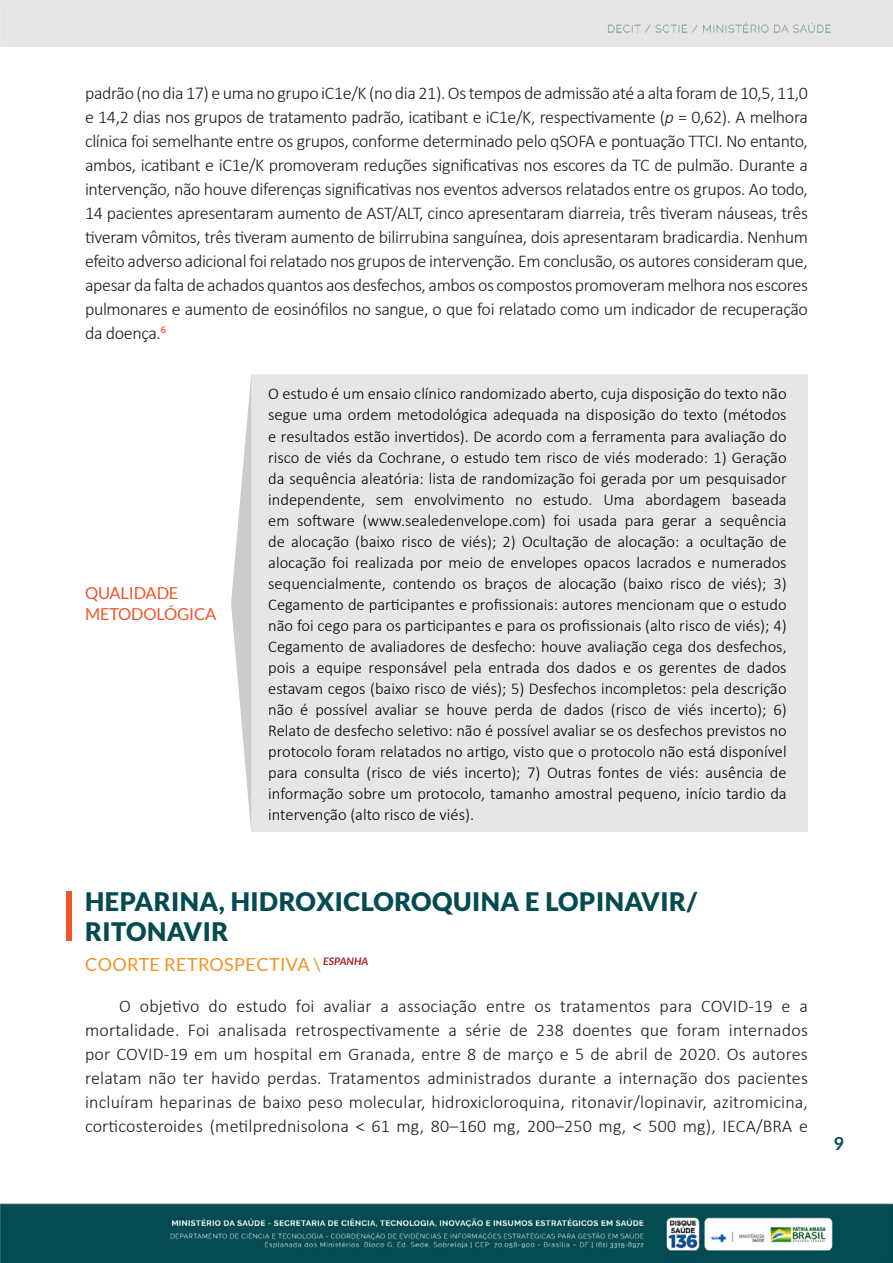
<style>
.page{position:relative;width:893px;height:1263px;background:#fff}
.page>*{position:absolute;margin:0;border:0;box-sizing:border-box;transform-origin:0 0}
.t1{font:900 25.5px/30.6px "Lato";letter-spacing:.02em;color:#034b51}
.t2{font:300 18px/24px "Calibri";letter-spacing:-.015em;color:#1a1a1a;text-align:justify}
.t3{font:18px "Lato";letter-spacing:.02em;color:#f29224}
.t4{font:700 18px "Lato";color:#034b51}
.t5{font:300 16.5px/21px "Calibri";color:#000;text-align:justify}
.t6{font:16.5px/21px "Lato";letter-spacing:-.01em;color:#f0542b}
.s1{font-style:italic}
</style>
<div class="page">
<img style="left:0;top:0;width:893px;height:1263px">
<div style="left:85px;top:374px;width:146px;height:458px;background:#fff"></div>
<div style="left:251px;top:374px;width:557px;height:458px;background:#e6e6e6"></div>
<svg style="left:231px;top:374px;width:20px;height:458px"></svg>
<div style="left:66px;top:891px;width:6px;height:50px;background:#f0542b"></div>
<p class="t2" style="left:85px;top:80px;width:724px">padrão (no dia 17) e uma no grupo iC1e/K (no dia 21). Os tempos de admissão até a alta foram de 10,5, 11,0 e 14,2 dias nos grupos de tratamento padrão, icatibant e iC1e/K, respectivamente (<span class="s1">p</span> = 0,62). A melhora clínica foi semelhante entre os grupos, conforme determinado pelo qSOFA e pontuação TTCI. No entanto, ambos, icatibant e iC1e/K promoveram reduções significativas nos escores da TC de pulmão. Durante a intervenção, não houve diferenças significativas nos eventos adversos relatados entre os grupos. Ao todo, 14 pacientes apresentaram aumento de AST/ALT, cinco apresentaram diarreia, três tiveram náuseas, três tiveram vômitos, três tiveram aumento de bilirrubina sanguínea, dois apresentaram bradicardia. Nenhum efeito adverso adicional foi relatado nos grupos de intervenção. Em conclusão, os autores consideram que, apesar da falta de achados quantos aos desfechos, ambos os compostos promoveram melhora nos escores pulmonares e aumento de eosinófilos no sangue, o que foi relatado como um indicador de recuperação da doença.<sup>6</sup></p>
<p class="t6" style="left:85px;top:583px;width:133px">QUALIDADE<br>METODOLÓGICA</p>
<p class="t5" style="left:268px;top:383px;width:520px">O estudo é um ensaio clínico randomizado aberto, cuja disposição do texto não segue uma ordem metodológica adequada na disposição do texto (métodos e resultados estão invertidos). De acordo com a ferramenta para avaliação do risco de viés da Cochrane, o estudo tem risco de viés moderado: 1) Geração da sequência aleatória: lista de randomização foi gerada por um pesquisador independente, sem envolvimento no estudo. Uma abordagem baseada em software (www.sealedenvelope.com) foi usada para gerar a sequência de alocação (baixo risco de viés); 2) Ocultação de alocação: a ocultação de alocação foi realizada por meio de envelopes opacos lacrados e numerados sequencialmente, contendo os braços de alocação (baixo risco de viés); 3)<br>Cegamento de participantes e profissionais: autores mencionam que o estudo não foi cego para os participantes e para os profissionais (alto risco de viés); 4)<br>Cegamento de avaliadores de desfecho: houve avaliação cega dos desfechos, pois a equipe responsável pela entrada dos dados e os gerentes de dados estavam cegos (baixo risco de viés); 5) Desfechos incompletos: pela descrição não é possível avaliar se houve perda de dados (risco de viés incerto); 6)<br>Relato de desfecho seletivo: não é possível avaliar se os desfechos previstos no protocolo foram relatados no artigo, visto que o protocolo não está disponível para consulta (risco de viés incerto); 7) Outras fontes de viés: ausência de informação sobre um protocolo, tamanho amostral pequeno, início tardio da intervenção (alto risco de viés).</p>
<h1 class="t1" style="left:85px;top:885px;width:613px">HEPARINA, HIDROXICLOROQUINA E LOPINAVIR/<br>RITONAVIR</h1>
<p class="t3" style="left:85px;top:955px;width:285px">COORTE RETROSPECTIVA \ <sup>ESPANHA</sup></p>
<p class="t2" style="left:85px;top:994px;width:724px;text-indent:34px">O objetivo do estudo foi avaliar a associação entre os tratamentos para COVID-19 e a mortalidade. Foi analisada retrospectivamente a série de 238 doentes que foram internados por COVID-19 em um hospital em Granada, entre 8 de março e 5 de abril de 2020. Os autores relatam não ter havido perdas. Tratamentos administrados durante a internação dos pacientes incluíram heparinas de baixo peso molecular, hidroxicloroquina, ritonavir/lopinavir, azitromicina, corticosteroides (metilprednisolona &lt; 61 mg, 80–160 mg, 200–250 mg, &lt; 500 mg), IECA/BRA e</p>
<p class="t4" style="left:833px;top:1133px;width:12px">9</p>
</div>
